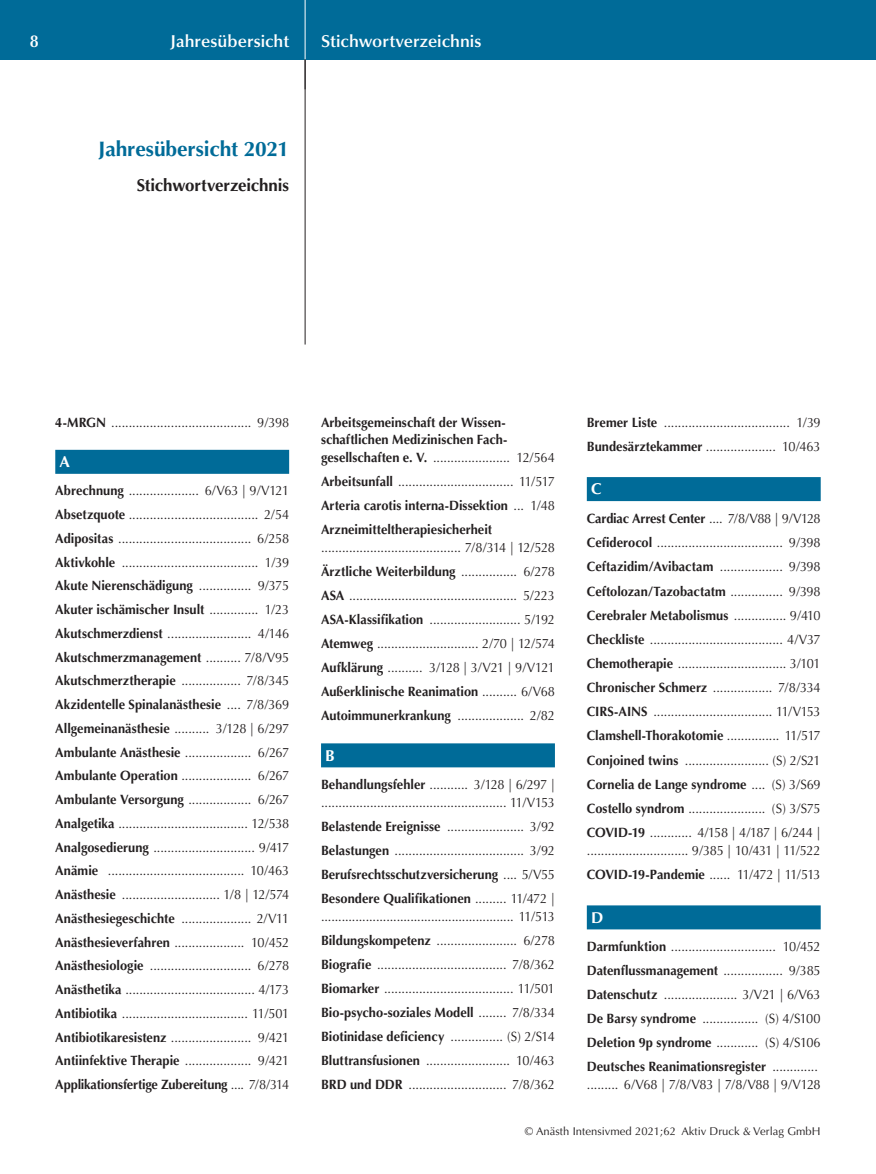
<style>
.page{position:relative;width:876px;height:1174px;background:#fff}
.page>*{position:absolute;margin:0;border:0;box-sizing:border-box;transform-origin:0 0}
.t1{font:700 21px "Optima";letter-spacing:-.005em;color:#006b98}
.t2{font:600 17.25px "Optima";color:#fff}
.t3{font:700 17.25px "Optima";letter-spacing:-.005em;color:#231f20}
.t4{font:700 15.75px "Optima";color:#fff}
.t5{font:13.5px/23.7px "Optima";letter-spacing:-.04em;color:#231f20;text-align:justify;scale:.95 1}
.t6{font:700 13.5px/17.7px "Optima";color:#231f20;scale:.95 1}
.t7{font:11.25px "Optima";letter-spacing:.005em;color:#231f20}
.s1{font-weight:700}
.s2{font-weight:400}
</style>
<div class="page">
<div style="left:0;top:0;width:876px;height:60px;background:#006b98"></div>
<hr style="left:305px;top:0;width:1px;height:60px;background:#fff">
<hr style="left:305px;top:60px;width:1px;height:284px;background:#231f20">
<div style="left:55px;top:450px;width:234px;height:24px;background:#006b98"></div>
<div style="left:321px;top:743px;width:234px;height:24px;background:#006b98"></div>
<div style="left:587px;top:477px;width:234px;height:24px;background:#006b98"></div>
<div style="left:587px;top:905px;width:234px;height:24px;background:#006b98"></div>
<p class="t2" style="left:30px;top:31px;width:10px">8</p>
<p class="t2" style="left:170px;top:31px;width:120px">Jahresübersicht</p>
<p class="t2" style="left:321px;top:31px;width:162px">Stichwortverzeichnis</p>
<h1 class="t1" style="left:99px;top:136px;width:192px">Jahresübersicht 2021</h1>
<p class="t3" style="left:137px;top:175px;width:154px">Stichwortverzeichnis</p>
<p class="t5" style="left:55px;top:410px;width:248px"><span class="s1">4-MRGN</span> ........................................ 9/398</p>
<p class="t4" style="left:60px;top:452px;width:12px">A</p>
<p class="t5" style="left:55px;top:479px;width:248px"><span class="s1">Abrechnung</span> .................... 6/V63 | 9/V121<br><span class="s1">Absetzquote</span> ..................................... 2/54<br><span class="s1">Adipositas</span> ...................................... 6/258<br><span class="s1">Aktivkohle</span> ....................................... 1/39<br><span class="s1">Akute Nierenschädigung</span> ............... 9/375<br><span class="s1">Akuter ischämischer Insult</span> .............. 1/23<br><span class="s1">Akutschmerzdienst</span> ........................ 4/146<br><span class="s1">Akutschmerzmanagement</span> .......... 7/8/V95<br><span class="s1">Akutschmerztherapie</span> ................. 7/8/345<br><span class="s1">Akzidentelle Spinalanästhesie</span> .... 7/8/369<br><span class="s1">Allgemeinanästhesie</span> .......... 3/128 | 6/297<br><span class="s1">Ambulante Anästhesie</span> ................... 6/267<br><span class="s1">Ambulante Operation</span> .................... 6/267<br><span class="s1">Ambulante Versorgung</span> .................. 6/267<br><span class="s1">Analgetika</span> ..................................... 12/538<br><span class="s1">Analgosedierung</span> ............................. 9/417<br><span class="s1">Anämie</span> ....................................... 10/463<br><span class="s1">Anästhesie</span> ............................ 1/8 | 12/574<br><span class="s1">Anästhesiegeschichte</span> .................... 2/V11<br><span class="s1">Anästhesieverfahren</span> .................... 10/452<br><span class="s1">Anästhesiologie</span> ............................. 6/278<br><span class="s1">Anästhetika</span> ..................................... 4/173<br><span class="s1">Antibiotika</span> .................................... 11/501<br><span class="s1">Antibiotikaresistenz</span> ....................... 9/421<br><span class="s1">Antiinfektive Therapie</span> ................... 9/421<br><span class="s1">Applikationsfertige Zubereitung</span> .... 7/8/314</p>
<p class="t6" style="left:321px;top:413px;width:248px">Arbeitsgemeinschaft der Wissen&shy;schaftlichen Medizinischen Fach&shy;gesellschaften e. V. <span class="s2">...................... 12/564</span></p>
<p class="t6" style="left:321px;top:469px;width:248px;line-height:24px;text-align:justify">Arbeitsunfall <span class="s2">................................. 11/517<br></span>Arteria carotis interna-Dissektion <span class="s2">... 1/48<br></span>Arzneimitteltherapiesicherheit</p>
<p class="t5" style="left:321px;top:535px;width:248px">........................................ 7/8/314 | 12/528<br><span class="s1">Ärztliche Weiterbildung</span> ................ 6/278<br><span class="s1">ASA</span> ................................................ 5/223<br><span class="s1">ASA-Klassifikation</span> .......................... 5/192<br><span class="s1">Atemweg</span> ............................. 2/70 | 12/574<br><span class="s1">Aufklärung</span> .......... 3/128 | 3/V21 | 9/V121<br><span class="s1">Außerklinische Reanimation</span> .......... 6/V68<br><span class="s1">Autoimmunerkrankung</span> ................... 2/82</p>
<p class="t4" style="left:325px;top:746px;width:11px">B</p>
<p class="t5" style="left:321px;top:776px;width:248px;line-height:17.7px"><span class="s1">Behandlungsfehler</span> ........... 3/128 | 6/297 | ..................................................... 11/V153</p>
<p class="t5" style="left:321px;top:814px;width:248px"><span class="s1">Belastende Ereignisse</span> ...................... 3/92<br><span class="s1">Belastungen</span> ..................................... 3/92<br><span class="s1">Berufsrechtsschutzversicherung</span> .... 5/V55<br><span class="s1">Besondere Qualifikationen</span> ......... 11/472 |</p>
<p class="t5" style="left:321px;top:904px;width:248px">........................................................ 11/513<br><span class="s1">Bildungskompetenz</span> ....................... 6/278<br><span class="s1">Biografie</span> ..................................... 7/8/362<br><span class="s1">Biomarker</span> ..................................... 11/501<br><span class="s1">Bio-psycho-soziales Modell</span> ........ 7/8/334<br><span class="s1">Biotinidase deficiency</span> ............... (S) 2/S14<br><span class="s1">Bluttransfusionen</span> ........................ 10/463<br><span class="s1">BRD und DDR</span> ............................ 7/8/362</p>
<p class="t5" style="left:587px;top:410px;width:248px"><span class="s1">Bremer Liste</span> .................................... 1/39<br><span class="s1">Bundesärztekammer</span> .................... 10/463</p>
<p class="t4" style="left:591px;top:480px;width:12px">C</p>
<p class="t5" style="left:587px;top:506px;width:248px;line-height:24.2px"><span class="s1">Cardiac Arrest Center</span> .... 7/8/V88 | 9/V128<br><span class="s1">Cefiderocol</span> .................................... 9/398<br><span class="s1">Ceftazidim/Avibactam</span> .................. 9/398<br><span class="s1">Ceftolozan/Tazobactatm</span> ............... 9/398<br><span class="s1">Cerebraler Metabolismus</span> ............... 9/410<br><span class="s1">Checkliste</span> ...................................... 4/V37<br><span class="s1">Chemotherapie</span> ............................... 3/101<br><span class="s1">Chronischer Schmerz</span> ................. 7/8/334<br><span class="s1">CIRS-AINS</span> .................................. 11/V153<br><span class="s1">Clamshell-Thorakotomie</span> ............... 11/517<br><span class="s1">Conjoined twins</span> ........................ (S) 2/S21<br><span class="s1">Cornelia de Lange syndrome</span> .... (S) 3/S69<br><span class="s1">Costello syndrom</span> ...................... (S) 3/S75<br><span class="s1">COVID-19</span> ............ 4/158 | 4/187 | 6/244 |</p>
<p class="t5" style="left:587px;top:838px;width:248px;line-height:24.2px">............................. 9/385 | 10/431 | 11/522<br><span class="s1">COVID-19-Pandemie</span> ...... 11/472 | 11/513</p>
<p class="t4" style="left:591px;top:908px;width:14px">D</p>
<p class="t5" style="left:587px;top:935px;width:248px"><span class="s1">Darmfunktion</span> .............................. 10/452<br><span class="s1">Datenflussmanagement</span> ................. 9/385<br><span class="s1">Datenschutz</span> ..................... 3/V21 | 6/V63<br><span class="s1">De Barsy syndrome</span> ................ (S) 4/S100<br><span class="s1">Deletion 9p syndrome</span> ............ (S) 4/S106<br><span class="s1">Deutsches Reanimationsregister</span> .............</p>
<p class="t5" style="left:587px;top:1072px;width:248px">......... 6/V68 | 7/8/V83 | 7/8/V88 | 9/V128</p>
<p class="t7" style="left:525px;top:1125px;width:297px">© Anästh Intensivmed 2021;62 Aktiv Druck &amp; Verlag GmbH</p>
</div>
